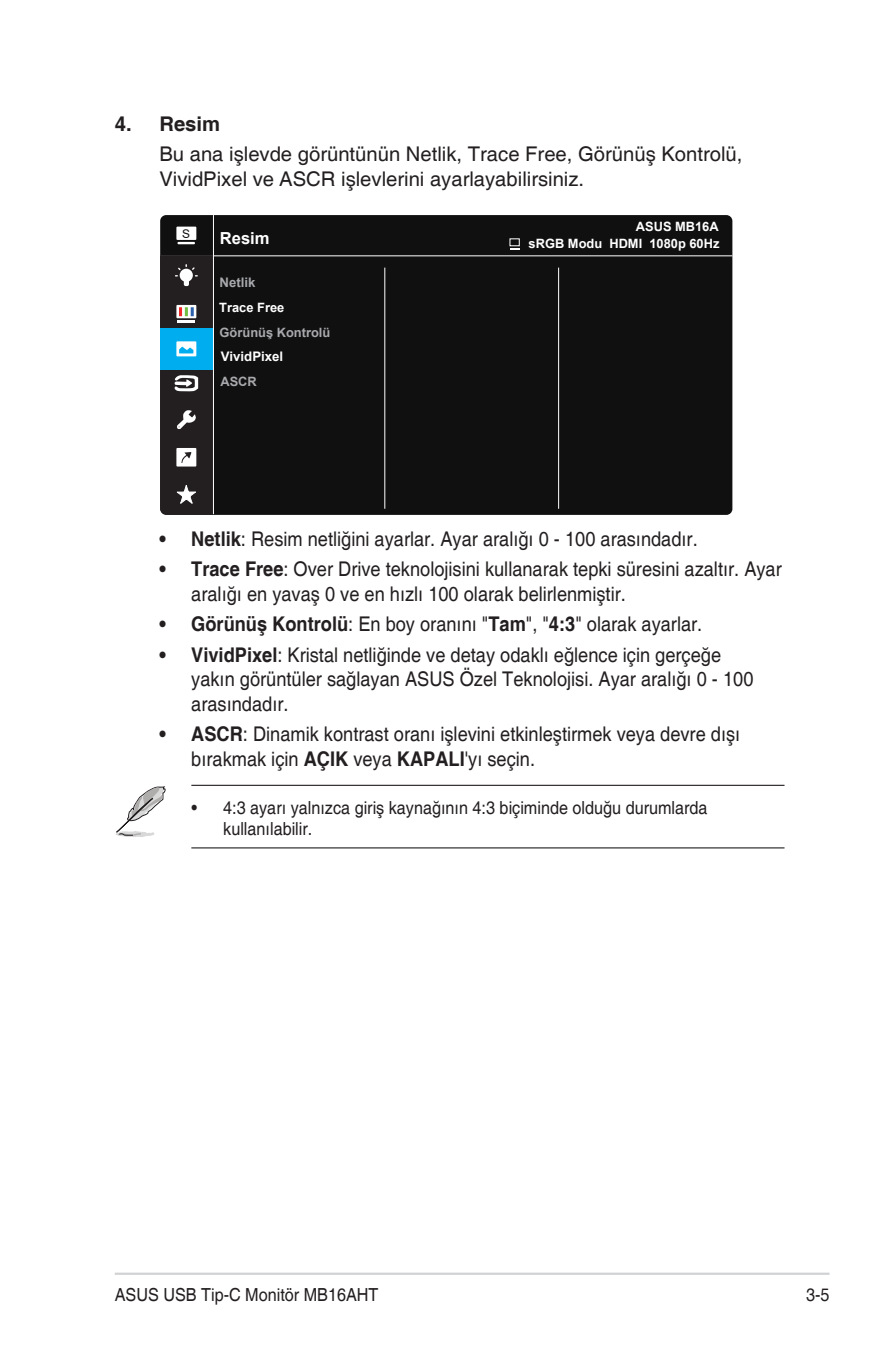
<style>
.page{position:relative;width:893px;height:1346px;background:#fff}
.page>*{position:absolute;margin:0;border:0;box-sizing:border-box;transform-origin:0 0}
.Body_Text_Indent{font:20.25px/24.3px "Helvetica";color:#231f20;scale:.9 1}
.Body_Text_Indent-2{font:20.25px/24.3px "Helvetica";color:#231f20}
.OSD_Item{font:700 20.25px "Helvetica";color:#231f20}
.t1{font:18px/21.6px "Helvetica";color:#231f20;scale:.9 1}
.t2{font:700 16.65px "Arial";color:#fff}
.t3{font:700 13.28px "Arial";color:#fff}
.t4{font:700 13.28px "Arial";color:#a8a9ad}
.t5{font:700 12.83px "Arial";color:#fff}
.t6{font:700 12.83px "Arial";color:#a8a9ad}
.t7{font:11.92px "Arial";color:#101010}
.s1{font-weight:700}
</style>
<div class="page">
<hr style="left:115px;top:1272px;width:714px;height:3px;background:#d1d2d4">
<div style="left:160px;top:215px;width:572px;height:300px;background:#101010;border-radius:6px"></div>
<hr style="left:160px;top:255px;width:572px;height:1px;background:#fff">
<hr style="left:384px;top:268px;width:1px;height:241px;background:#fff">
<hr style="left:558px;top:268px;width:1px;height:241px;background:#fff">
<div style="left:176px;top:227px;width:20px;height:13px;background:#fff"></div>
<svg style="left:177px;top:242px;width:18px;height:2px"></svg>
<hr style="left:213px;top:215px;width:1px;height:299px;background:#fff">
<svg style="left:160px;top:255px;width:53px;height:259px;background:#364c57"></svg>
<hr style="left:191px;top:785px;width:593px;height:1px;background:#231f20">
<hr style="left:191px;top:847px;width:593px;height:1px;background:#231f20">
<svg style="left:115px;top:786px;width:51px;height:51px"></svg>
<p class="OSD_Item" style="left:115px;top:112px;width:107px">4. Resim</p>
<p class="Body_Text_Indent-2" style="left:159px;top:143px;width:585px">Bu ana işlevde görüntünün Netlik, Trace Free, Görünüş Kontrolü,<br>VividPixel ve ASCR işlevlerini ayarlayabilirsiniz.</p>
<p class="t7" style="left:182px;top:225px;width:9px">S</p>
<p class="t2" style="left:220px;top:226px;width:51px">Resim</p>
<p class="t4" style="left:220px;top:273px;width:37px">Netlik</p>
<p class="t5" style="left:219px;top:298px;width:67px">Trace Free</p>
<p class="t6" style="left:220px;top:323px;width:112px">Görünüş Kontrolü</p>
<p class="t3" style="left:221px;top:347px;width:64px">VividPixel</p>
<p class="t6" style="left:220px;top:372px;width:38px">ASCR</p>
<p class="t5" style="left:636px;top:217px;width:84px">ASUS MB16A</p>
<p class="t5" style="left:529px;top:234px;width:192px">sRGB Modu HDMI 1080p 60Hz</p>
<p class="Body_Text_Indent" style="left:159px;top:527px;width:600px"><span class="s1">• Netlik</span>: Resim netliğini ayarlar. Ayar aralığı 0 - 100 arasındadır.</p>
<p class="Body_Text_Indent" style="left:191px;top:558px;width:658px;text-indent:-32px"><span class="s1">• Trace Free</span>: Over Drive teknolojisini kullanarak tepki süresini azaltır. Ayar aralığı en yavaş 0 ve en hızlı 100 olarak belirlenmiştir.</p>
<p class="Body_Text_Indent" style="left:159px;top:613px;width:605px"><span class="s1">• Görünüş Kontrolü</span>: En boy oranını "<span class="s1">Tam</span>", "<span class="s1">4:3</span>" olarak ayarlar.</p>
<p class="Body_Text_Indent" style="left:191px;top:643px;width:626px;text-indent:-32px"><span class="s1">• VividPixel</span>: Kristal netliğinde ve detay odaklı eğlence için gerçeğe yakın görüntüler sağlayan ASUS Özel Teknolojisi. Ayar aralığı 0 - 100 arasındadır.</p>
<p class="Body_Text_Indent" style="left:191px;top:723px;width:611px;text-indent:-32px"><span class="s1">• ASCR</span>: Dinamik kontrast oranı işlevini etkinleştirmek veya devre dışı bırakmak için <span class="s1">AÇIK</span> veya <span class="s1">KAPALI</span>'yı seçin.</p>
<p class="t1" style="left:223px;top:797px;width:540px;text-indent:-32px">• 4:3 ayarı yalnızca giriş kaynağının 4:3 biçiminde olduğu durumlarda kullanılabilir.</p>
<p class="t1" style="left:115px;top:1284px;width:295px">ASUS USB Tip-C Monitör MB16AHT</p>
<p class="t1" style="left:806px;top:1284px;width:28px">3-5</p>
</div>
